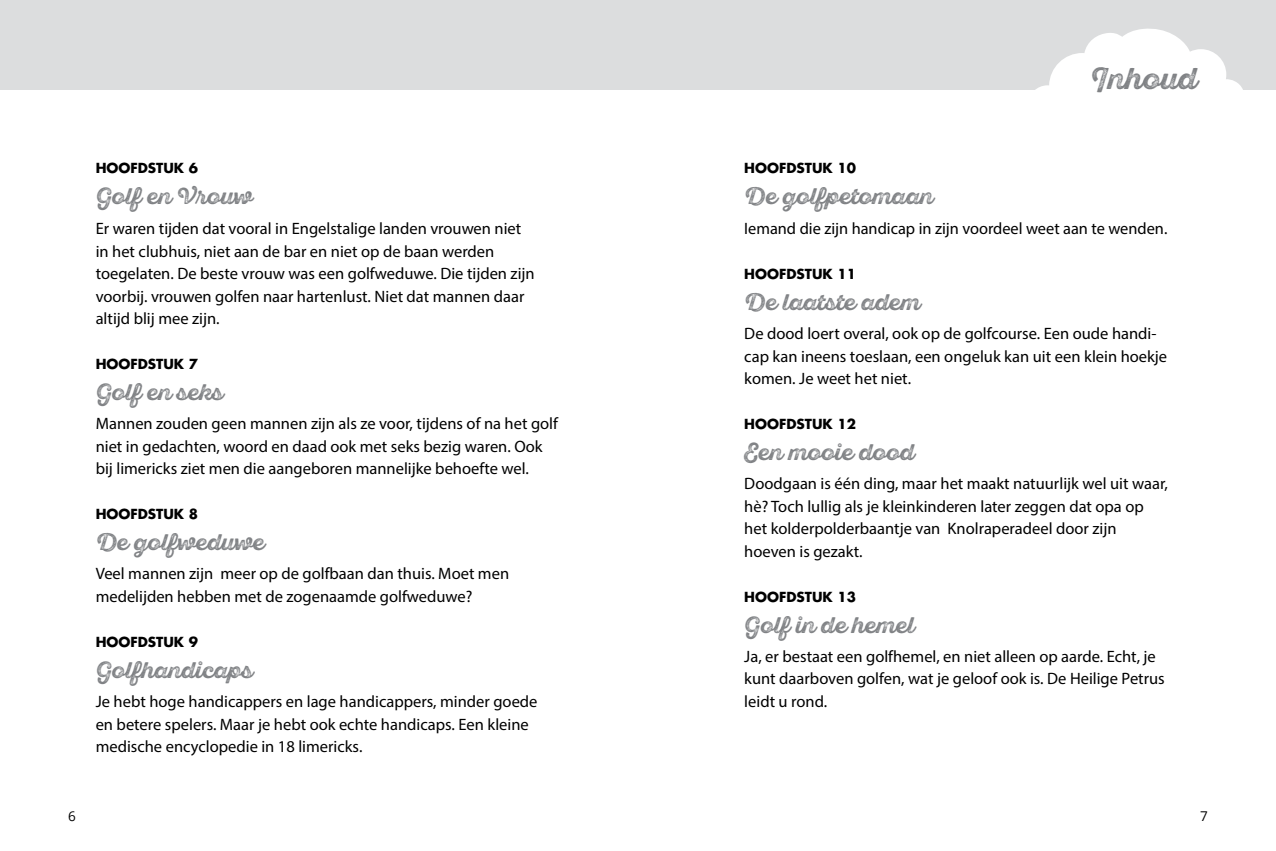
<style>
.page{position:relative;width:1276px;height:851px;background:#fff}
.page>*{position:absolute;margin:0;border:0;box-sizing:border-box;transform-origin:0 0}
.t1{font:30px "Sant Elia Rough Alt Bold Thr DMO";color:#808285}
.t2{font:22.5px "Sant Elia Rough Alt Bold Thr DMO";color:#808285}
.t3{font:16.5px/22.5px "Myriad Pro";color:#000}
.t4{font:700 13.5px "Futura Std";color:#000}
.t5{font:13.5px "Open Sans";color:#000}
</style>
<div class="page">
<div style="left:0;top:0;width:1276px;height:89px;background:#dcddde"></div>
<svg style="left:1028px;top:28px;width:220px;height:62px"></svg>
<p class="t4" style="left:96px;top:159px;width:104px">HOOFDSTUK 6</p>
<h2 class="t2" style="left:96px;top:183px;width:158px">Golf en Vrouw</h2>
<p class="t3" style="left:96px;top:217px;width:440px">Er waren tijden dat vooral in Engelstalige landen vrouwen niet in het clubhuis, niet aan de bar en niet op de baan werden toegelaten. De beste vrouw was een golfweduwe. Die tijden zijn voorbij. vrouwen golfen naar hartenlust. Niet dat mannen daar altijd blij mee zijn.</p>
<p class="t4" style="left:96px;top:355px;width:104px">HOOFDSTUK 7</p>
<h2 class="t2" style="left:96px;top:379px;width:129px">Golf en seks</h2>
<p class="t3" style="left:96px;top:412px;width:464px">Mannen zouden geen mannen zijn als ze voor, tijdens of na het golf niet in gedachten, woord en daad ook met seks bezig waren. Ook bij limericks ziet men die aangeboren mannelijke behoefte wel.</p>
<p class="t4" style="left:96px;top:505px;width:104px">HOOFDSTUK 8</p>
<h2 class="t2" style="left:96px;top:529px;width:170px">De golfweduwe</h2>
<p class="t3" style="left:96px;top:562px;width:415px">Veel mannen zijn meer op de golfbaan dan thuis. Moet men medelijden hebben met de zogenaamde golfweduwe?</p>
<p class="t4" style="left:96px;top:632px;width:104px">HOOFDSTUK 9</p>
<h2 class="t2" style="left:96px;top:657px;width:159px">Golfhandicaps</h2>
<p class="t3" style="left:96px;top:689px;width:443px">Je hebt hoge handicappers en lage handicappers, minder goede en betere spelers. Maar je hebt ook echte handicaps. Een kleine medische encyclopedie in 18 limericks.</p>
<h1 class="t1" style="left:1090px;top:61px;width:108px">Inhoud</h1>
<p class="t4" style="left:744px;top:159px;width:113px">HOOFDSTUK 10</p>
<h2 class="t2" style="left:744px;top:183px;width:190px">De golfpetomaan</h2>
<p class="t3" style="left:744px;top:217px;width:424px">Iemand die zijn handicap in zijn voordeel weet aan te wenden.</p>
<p class="t4" style="left:744px;top:265px;width:113px">HOOFDSTUK 11</p>
<h2 class="t2" style="left:744px;top:289px;width:177px">De laatste adem</h2>
<p class="t3" style="left:744px;top:322px;width:424px">De dood loert overal, ook op de golfcourse. Een oude handi&shy;cap kan ineens toeslaan, een ongeluk kan uit een klein hoekje komen. Je weet het niet.</p>
<p class="t4" style="left:744px;top:415px;width:113px">HOOFDSTUK 12</p>
<h2 class="t2" style="left:744px;top:439px;width:171px">Een mooie dood</h2>
<p class="t3" style="left:744px;top:472px;width:425px">Doodgaan is één ding, maar het maakt natuurlijk wel uit waar, hè? Toch lullig als je kleinkinderen later zeggen dat opa op het kolderpolderbaantje van Knolraperadeel door zijn hoeven is gezakt.</p>
<p class="t4" style="left:744px;top:587px;width:113px">HOOFDSTUK 13</p>
<h2 class="t2" style="left:744px;top:612px;width:172px">Golf in de hemel</h2>
<p class="t3" style="left:744px;top:644px;width:422px">Ja, er bestaat een golfhemel, en niet alleen op aarde. Echt, je kunt daarboven golfen, wat je geloof ook is. De Heilige Petrus leidt u rond.</p>
<p class="t5" style="left:68px;top:806px;width:9px">6</p>
<p class="t5" style="left:1200px;top:806px;width:9px">7</p>
</div>
